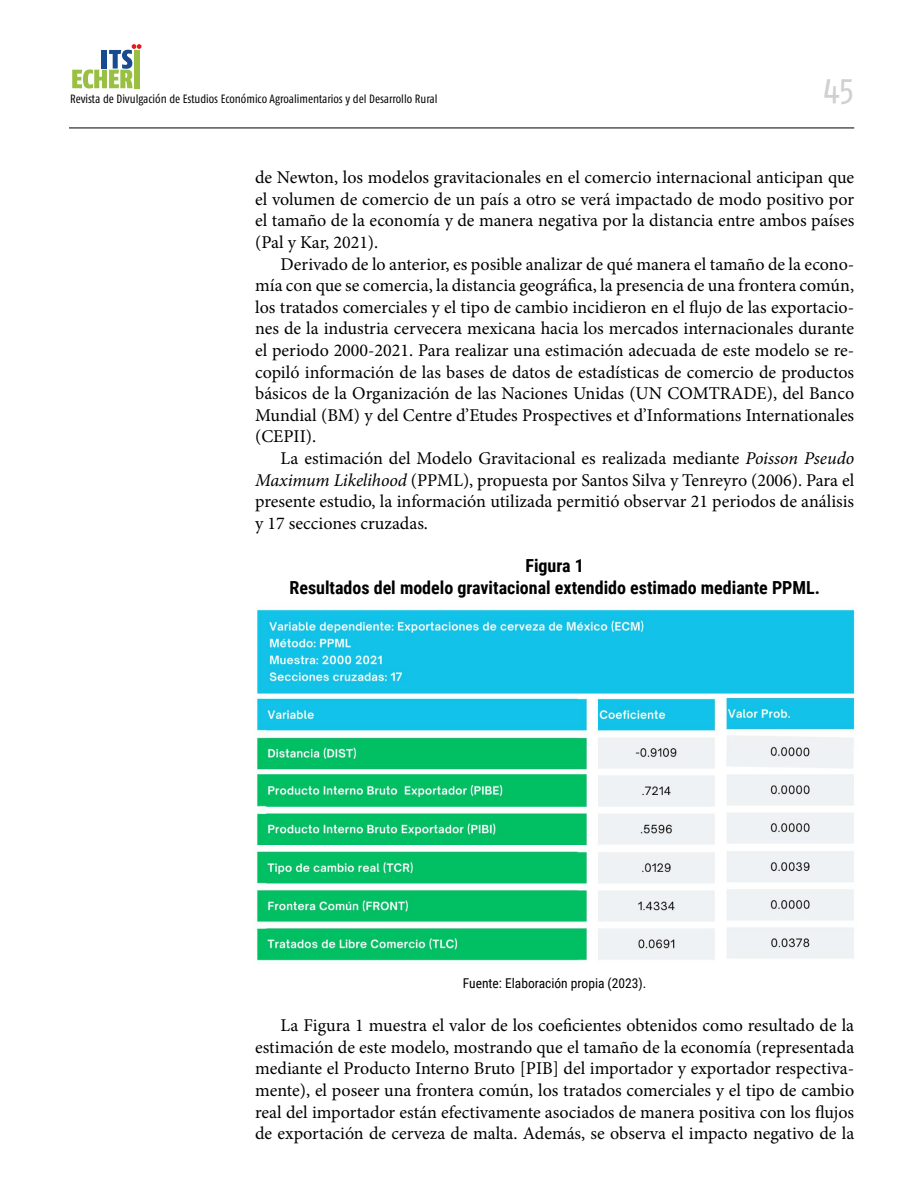
<style>
.page{position:relative;width:918px;height:1188px;background:#fff}
.page>*{position:absolute;margin:0;border:0;box-sizing:border-box;transform-origin:0 0}
.t1{font:36px "Fago Co Lf";color:#d0d0d0}
.t2{font:18px/21.6px "Minion Pro";color:#000;text-align:justify}
.t3{font:700 18px/21.6px "Roboto Condensed";color:#000;text-align:center}
.t4{font:13.5px "Roboto Condensed";color:#000}
.t5{font:12px "Fago Co Lf";color:#000}
.t6{font:500 5.25px "Fago Co";color:#1d1d1b}
.s1{font-style:italic}
</style>
<div class="page">
<hr style="left:69px;top:128px;width:785px;height:1px;background:#000">
<svg style="left:72px;top:44px;width:70px;height:45px"></svg>
<div style="left:134px;top:50px;width:5px;height:38px;background:#99c042"></div>
<img style="left:253px;top:609px;width:603px;height:352px">
<p class="t5" style="left:70px;top:92px;width:369px">Revista de Divulgación de Estudios Económico Agroalimentarios y del Desarrollo Rural</p>
<p class="t6" style="left:72px;top:96px;width:57px">Económico Agroalimentarios</p>
<h1 class="t1" style="left:824px;top:70px;width:32px">45</h1>
<p class="t2" style="left:255px;top:167px;width:601px">de Newton, los modelos gravitacionales en el comercio internacional anticipan que el volumen de comercio de un país a otro se verá impactado de modo positivo por el tamaño de la economía y de manera negativa por la distancia entre ambos países (Pal y Kar, 2021).</p>
<p class="t2" style="left:255px;top:253px;width:601px;text-indent:26px">Derivado de lo anterior, es posible analizar de qué manera el tamaño de la econo&shy;mía con que se comercia, la distancia geográfica, la presencia de una frontera común, los tratados comerciales y el tipo de cambio incidieron en el flujo de las exportacio&shy;nes de la industria cervecera mexicana hacia los mercados internacionales durante el periodo 2000-2021. Para realizar una estimación adecuada de este modelo se re&shy;copiló información de las bases de datos de estadísticas de comercio de productos básicos de la Organización de las Naciones Unidas (UN COMTRADE), del Banco Mundial (BM) y del Centre d’Etudes Prospectives et d’Informations Internationales (CEPII).</p>
<p class="t2" style="left:255px;top:448px;width:601px;text-indent:26px">La estimación del Modelo Gravitacional es realizada mediante <span class="s1">Poisson Pseudo Maximum Likelihood</span> (PPML), propuesta por Santos Silva y Tenreyro (2006). Para el presente estudio, la información utilizada permitió observar 21 periodos de análisis y 17 secciones cruzadas.</p>
<p class="t3" style="left:289px;top:554px;width:532px">Figura 1<br>Resultados del modelo gravitacional extendido estimado mediante PPML.</p>
<p class="t4" style="left:463px;top:974px;width:185px">Fuente: Elaboración propia (2023).</p>
<p class="t2" style="left:255px;top:1015px;width:601px;text-indent:26px">La Figura 1 muestra el valor de los coeficientes obtenidos como resultado de la estimación de este modelo, mostrando que el tamaño de la economía (representada mediante el Producto Interno Bruto [PIB] del importador y exportador respectiva&shy;mente), el poseer una frontera común, los tratados comerciales y el tipo de cambio real del importador están efectivamente asociados de manera positiva con los flujos de exportación de cerveza de malta. Además, se observa el impacto negativo de la</p>
</div>
